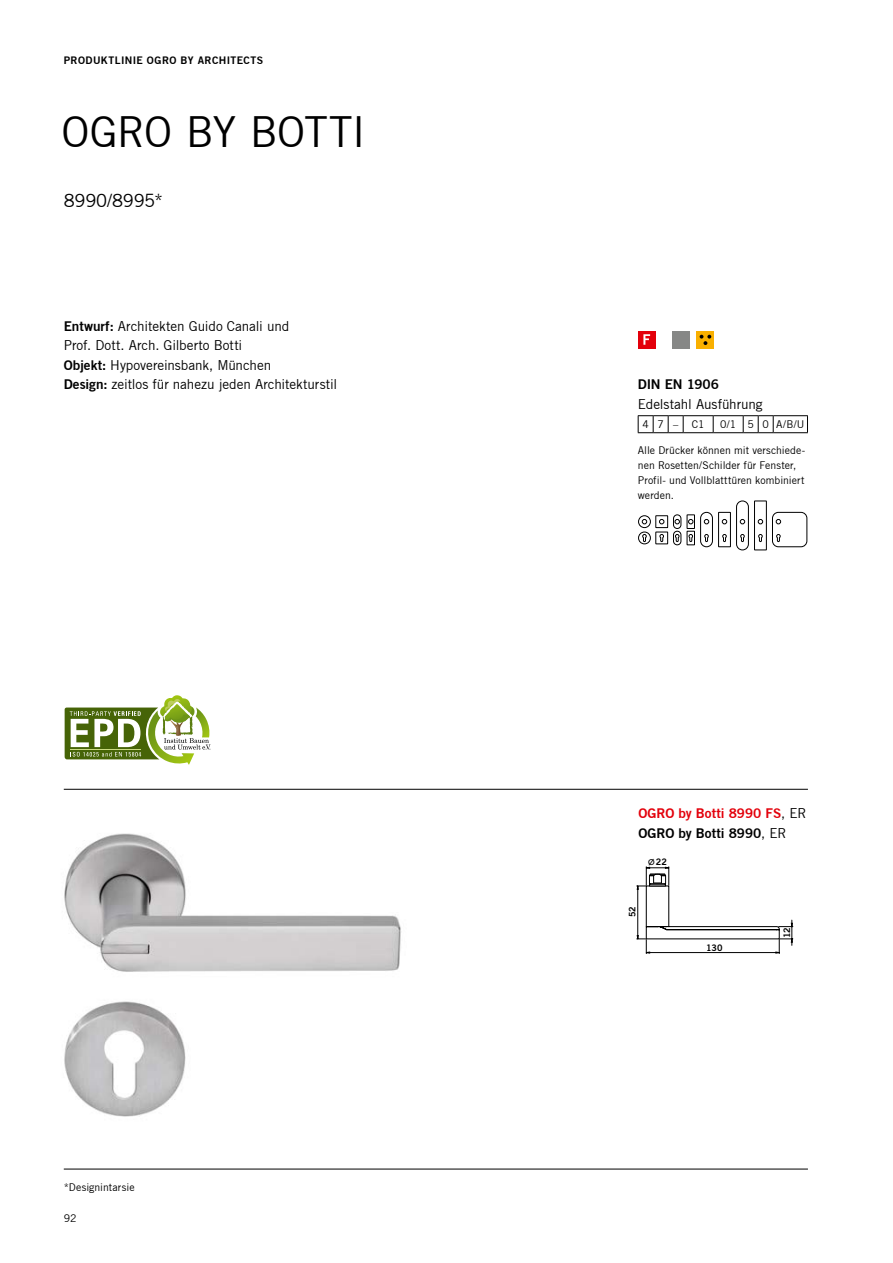
<style>
.page{position:relative;width:893px;height:1263px;background:#fff}
.page>*{position:absolute;margin:0;border:0;box-sizing:border-box;transform-origin:0 0}
.Headline_28_pt{font:42px "Trade Gothic";letter-spacing:-.015em;color:#000}
.Subheading_12_pt_NEU{font:18px "Trade Gothic";letter-spacing:-.01em;color:#000}
.Copy_text_9_pt{font:13.5px/19.5px "Trade Gothic";letter-spacing:-.005em;color:#000}
.Copy_text_9_pt-2{font:13.5px "Trade Gothic Bold Two";letter-spacing:-.005em;color:#000}
.Copy_text_9_pt-3{font:13.5px "Trade Gothic Bold Two";letter-spacing:-.005em;color:#e3000b}
.Marginal_note___capt{font:10.5px/15px "Trade Gothic";letter-spacing:.005em;color:#000}
.Running_header_left{font:10.5px "Trade Gothic Bold Two";letter-spacing:.04em;color:#000}
.t1{font:9px "Trade Gothic Bold Two";color:#000}
.s1{font-family:"Trade Gothic Bold Two"}
.s2{font-family:"Trade Gothic";color:#000}
.s3{font-family:"Trade Gothic"}
.s4{font-family:"Avant Garde";font-weight:500;font-size:7.8px}
</style>
<div class="page">
<hr style="left:64px;top:789px;width:744px;height:1px;background:#000">
<hr style="left:64px;top:1169px;width:744px;height:1px;background:#000">
<div style="left:638px;top:331px;width:18px;height:17px;background:#e3000b"></div>
<svg style="left:643px;top:334px;width:7px;height:11px"></svg>
<div style="left:696px;top:331px;width:18px;height:17px;background:#f9b000"></div>
<svg style="left:700px;top:335px;width:11px;height:10px"></svg>
<div style="left:672px;top:331px;width:18px;height:17px;background:#868786"></div>
<img style="left:64px;top:833px;width:337px;height:284px">
<svg style="left:636px;top:866px;width:157px;height:88px"></svg>
<svg style="left:65px;top:695px;width:146px;height:70px"></svg>
<hr style="left:71px;top:749px;width:70px;height:1px;background:#cbdc83">
<svg style="left:638px;top:500px;width:170px;height:51px"></svg>
<svg style="left:713px;top:416px;width:1px;height:16px"></svg>
<hr style="left:683px;top:415px;width:30px;height:1px;background:#000">
<hr style="left:713px;top:415px;width:30px;height:1px;background:#000">
<hr style="left:773px;top:415px;width:35px;height:1px;background:#000">
<svg style="left:807px;top:416px;width:1px;height:16px"></svg>
<svg style="left:638px;top:415px;width:46px;height:18px"></svg>
<hr style="left:683px;top:432px;width:30px;height:1px;background:#000">
<hr style="left:713px;top:432px;width:30px;height:1px;background:#000">
<svg style="left:743px;top:415px;width:31px;height:18px"></svg>
<hr style="left:773px;top:432px;width:35px;height:1px;background:#000">
<p class="Running_header_left" style="left:64px;top:54px;width:201px">PRODUKTLINIE OGRO BY ARCHITECTS</p>
<p class="Headline_28_pt" style="left:61px;top:106px;width:306px">OGRO BY BOTTI</p>
<p class="Subheading_12_pt_NEU" style="left:64px;top:189px;width:101px">8990/8995*</p>
<p class="Copy_text_9_pt" style="left:64px;top:316px;width:227px"><span class="s1">Entwurf:</span> Architekten Guido Canali und<br>Prof. Dott. Arch. Gilberto Botti</p>
<p class="Copy_text_9_pt" style="left:64px;top:355px;width:209px"><span class="s1">Objekt:</span> Hypovereinsbank, München</p>
<p class="Copy_text_9_pt" style="left:64px;top:375px;width:275px"><span class="s1">Design:</span> zeitlos für nahezu jeden Architekturstil</p>
<p class="Marginal_note___capt" style="left:64px;top:1179px;width:72px">*Designintarsie</p>
<p class="Marginal_note___capt" style="left:64px;top:1211px;width:14px">92</p>
<p class="Copy_text_9_pt-2" style="left:638px;top:376px;width:83px">DIN EN 1906</p>
<p class="Copy_text_9_pt" style="left:638px;top:394px;width:126px">Edelstahl Ausführung</p>
<p class="Marginal_note___capt" style="left:642px;top:417px;width:37px">47–</p>
<p class="Marginal_note___capt" style="left:692px;top:417px;width:14px">C1</p>
<p class="Marginal_note___capt" style="left:720px;top:417px;width:86px">0/1 5 0 A/B/U</p>
<p class="Marginal_note___capt" style="left:638px;top:443px;width:169px">Alle Drücker können mit verschiede&shy;nen Rosetten/Schilder für Fenster,<br>Profil- und Vollblatttüren kombiniert werden.</p>
<p class="Copy_text_9_pt-3" style="left:638px;top:805px;width:170px">OGRO by Botti 8990 FS<span class="s2">, ER</span></p>
<p class="Copy_text_9_pt-2" style="left:638px;top:825px;width:150px">OGRO by Botti 8990<span class="s3">, ER</span></p>
<p class="t1" style="left:648px;top:856px;width:20px"><span class="s4">Ø</span>22</p>
<p class="t1" style="left:627px;top:917px;width:12px;rotate:-90deg">52</p>
<p class="t1" style="left:706px;top:942px;width:18px">130</p>
<p class="t1" style="left:781px;top:938px;width:12px;rotate:-90deg">12</p>
</div>
